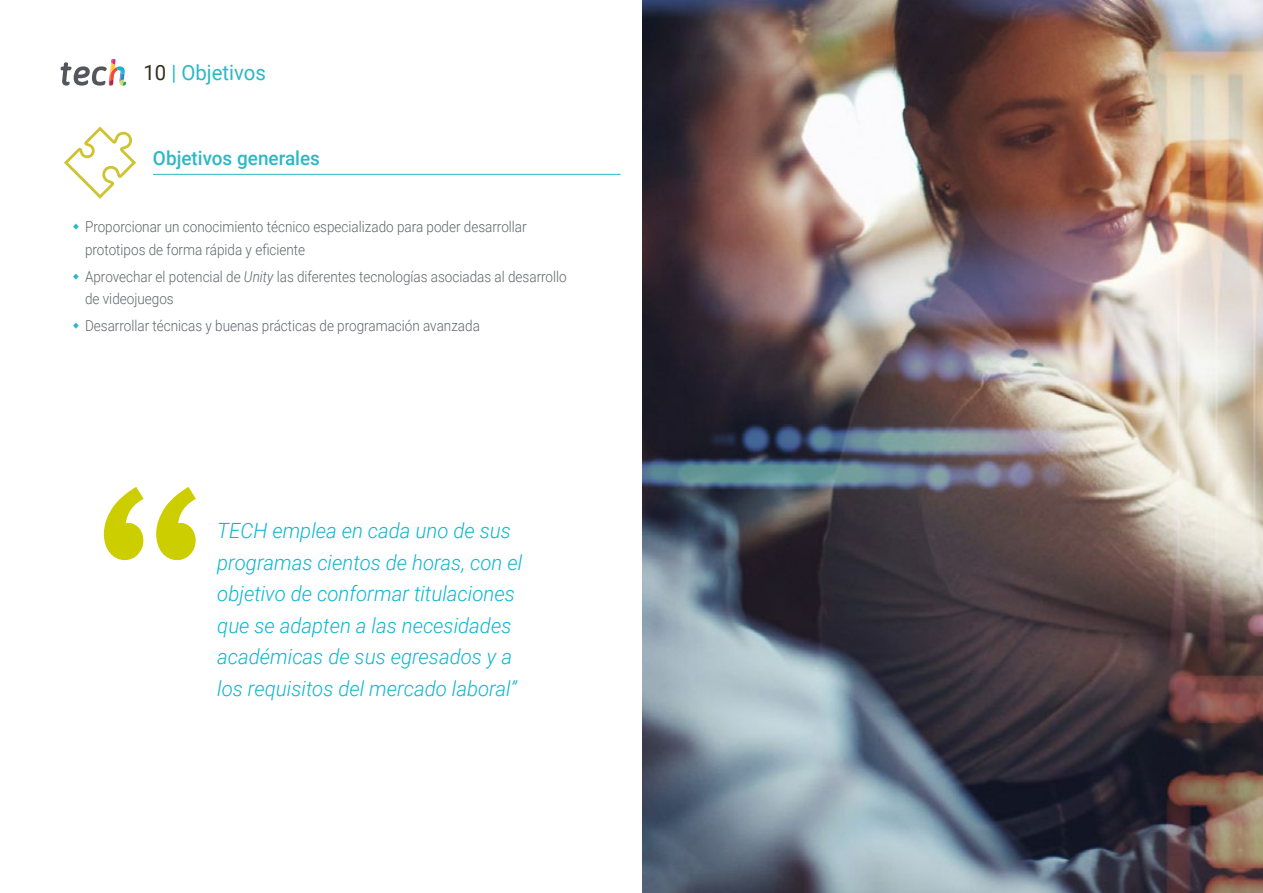
<style>
.page{position:relative;width:1263px;height:893px;background:#fff}
.page>*{position:absolute;margin:0;border:0;box-sizing:border-box;transform-origin:0 0}
.t1{font:italic 300 21px/31.5px "Roboto";color:#0fb6cf}
.t2{font:21px "Roboto";color:#2db8c5}
.t3{font:500 19.5px "Roboto";color:#2db8c5}
.t4{font:300 15px/22.5px "Roboto";color:#61646a;scale:.9 1}
.s1{color:#312e20}
.s2{font-style:italic}
</style>
<div class="page">
<svg style="left:64px;top:126px;width:72px;height:73px"></svg>
<img style="left:642px;top:0;width:621px;height:893px">
<svg style="left:61px;top:59px;width:65px;height:27px"></svg>
<svg style="left:104px;top:487px;width:92px;height:73px"></svg>
<hr style="left:153px;top:174px;width:468px;height:1px;background:#2db8c5">
<h1 class="t2" style="left:144px;top:57px;width:124px"><span class="s1">10</span> | Objetivos</h1>
<h2 class="t3" style="left:153px;top:145px;width:169px">Objetivos generales</h2>
<p class="t4" style="left:85px;top:215px;width:492px">Proporcionar un conocimiento técnico especializado para poder desarrollar prototipos de forma rápida y eficiente</p>
<p class="t4" style="left:85px;top:264px;width:537px">Aprovechar el potencial de <span class="s2">Unity</span> las diferentes tecnologías asociadas al desarrollo de videojuegos</p>
<p class="t4" style="left:85px;top:314px;width:440px">Desarrollar técnicas y buenas prácticas de programación avanzada</p>
<h1 class="t1" style="left:217px;top:514px;width:307px">TECH emplea en cada uno de sus programas cientos de horas, con el objetivo de conformar titulaciones que se adapten a las necesidades académicas de sus egresados y a los requisitos del mercado laboral”</h1>
</div>
